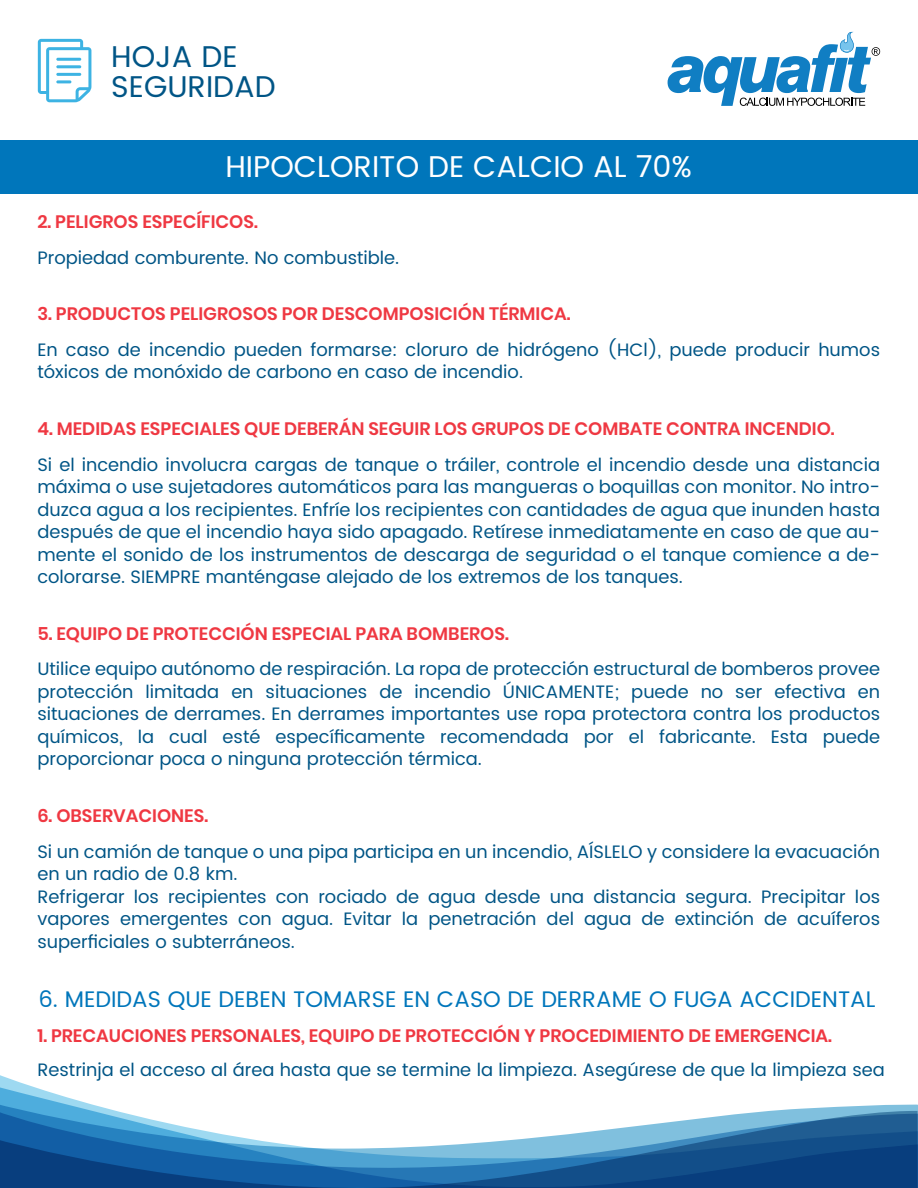
<style>
.page{position:relative;width:918px;height:1188px;background:#fff}
.page>*{position:absolute;margin:0;border:0;box-sizing:border-box;transform-origin:0 0}
.t1{font:30px "Poppins";color:#fff}
.t2{font:30px/30px "Poppins";color:#005586}
.t3{font:22.5px "Poppins";color:#0076bb}
.t4{font:18px/22.5px "Poppins";color:#005586}
.t5{font:600 18px "Poppins";color:#ef3842}
</style>
<div class="page">
<div style="left:0;top:140px;width:918px;height:54px;background:#0076bb"></div>
<svg style="left:0;top:1087px;width:918px;height:18px"></svg>
<svg style="left:0;top:1105px;width:918px;height:6px"></svg>
<svg style="left:0;top:1111px;width:918px;height:77px"></svg>
<svg style="left:38px;top:39px;width:53px;height:63px"></svg>
<svg style="left:668px;top:32px;width:212px;height:74px"></svg>
<h1 class="t2" style="left:111px;top:42px;width:166px">HOJA DE<br>SEGURIDAD</h1>
<h1 class="t1" style="left:225px;top:145px;width:468px">HIPOCLORITO DE CALCIO AL 70%</h1>
<p class="t5" style="left:37px;top:212px;width:222px">2. PELIGROS ESPECÍFICOS.</p>
<p class="t4" style="left:37px;top:247px;width:363px">Propiedad comburente. No combustible.</p>
<p class="t5" style="left:37px;top:303px;width:535px">3. PRODUCTOS PELIGROSOS POR DESCOMPOSICIÓN TÉRMICA.</p>
<p class="t4" style="left:37px;top:339px;width:844px">En caso de incendio pueden formarse: cloruro de hidrógeno (HCl), puede producir humos tóxicos de monóxido de carbono en caso de incendio.</p>
<p class="t5" style="left:37px;top:418px;width:799px">4. MEDIDAS ESPECIALES QUE DEBERÁN SEGUIR LOS GRUPOS DE COMBATE CONTRA INCENDIO.</p>
<p class="t4" style="left:37px;top:454px;width:844px;text-align:justify">Si el incendio involucra cargas de tanque o tráiler, controle el incendio desde una distancia máxima o use sujetadores automáticos para las mangueras o boquillas con monitor. No intro&shy;duzca agua a los recipientes. Enfríe los recipientes con cantidades de agua que inunden hasta después de que el incendio haya sido apagado. Retírese inmediatamente en caso de que au&shy;mente el sonido de los instrumentos de descarga de seguridad o el tanque comience a de&shy;colorarse. SIEMPRE manténgase alejado de los extremos de los tanques.</p>
<p class="t5" style="left:37px;top:623px;width:473px">5. EQUIPO DE PROTECCIÓN ESPECIAL PARA BOMBEROS.</p>
<p class="t4" style="left:37px;top:658px;width:844px;text-align:justify">Utilice equipo autónomo de respiración. La ropa de protección estructural de bomberos provee protección limitada en situaciones de incendio ÚNICAMENTE; puede no ser efectiva en situaciones de derrames. En derrames importantes use ropa protectora contra los productos químicos, la cual esté específicamente recomendada por el fabricante. Esta puede proporcionar poca o ninguna protección térmica.</p>
<p class="t5" style="left:37px;top:805px;width:172px">6. OBSERVACIONES.</p>
<p class="t4" style="left:37px;top:841px;width:844px">Si un camión de tanque o una pipa participa en un incendio, AÍSLELO y considere la evacuación en un radio de 0.8 km.<br>Refrigerar los recipientes con rociado de agua desde una distancia segura. Precipitar los vapores emergentes con agua. Evitar la penetración del agua de extinción de acuíferos superficiales o subterráneos.</p>
<p class="t3" style="left:39px;top:983px;width:838px">6. MEDIDAS QUE DEBEN TOMARSE EN CASO DE DERRAME O FUGA ACCIDENTAL</p>
<p class="t5" style="left:37px;top:1026px;width:796px">1. PRECAUCIONES PERSONALES, EQUIPO DE PROTECCIÓN Y PROCEDIMIENTO DE EMERGENCIA.</p>
<p class="t4" style="left:37px;top:1059px;width:849px">Restrinja el acceso al área hasta que se termine la limpieza. Asegúrese de que la limpieza sea</p>
</div>
